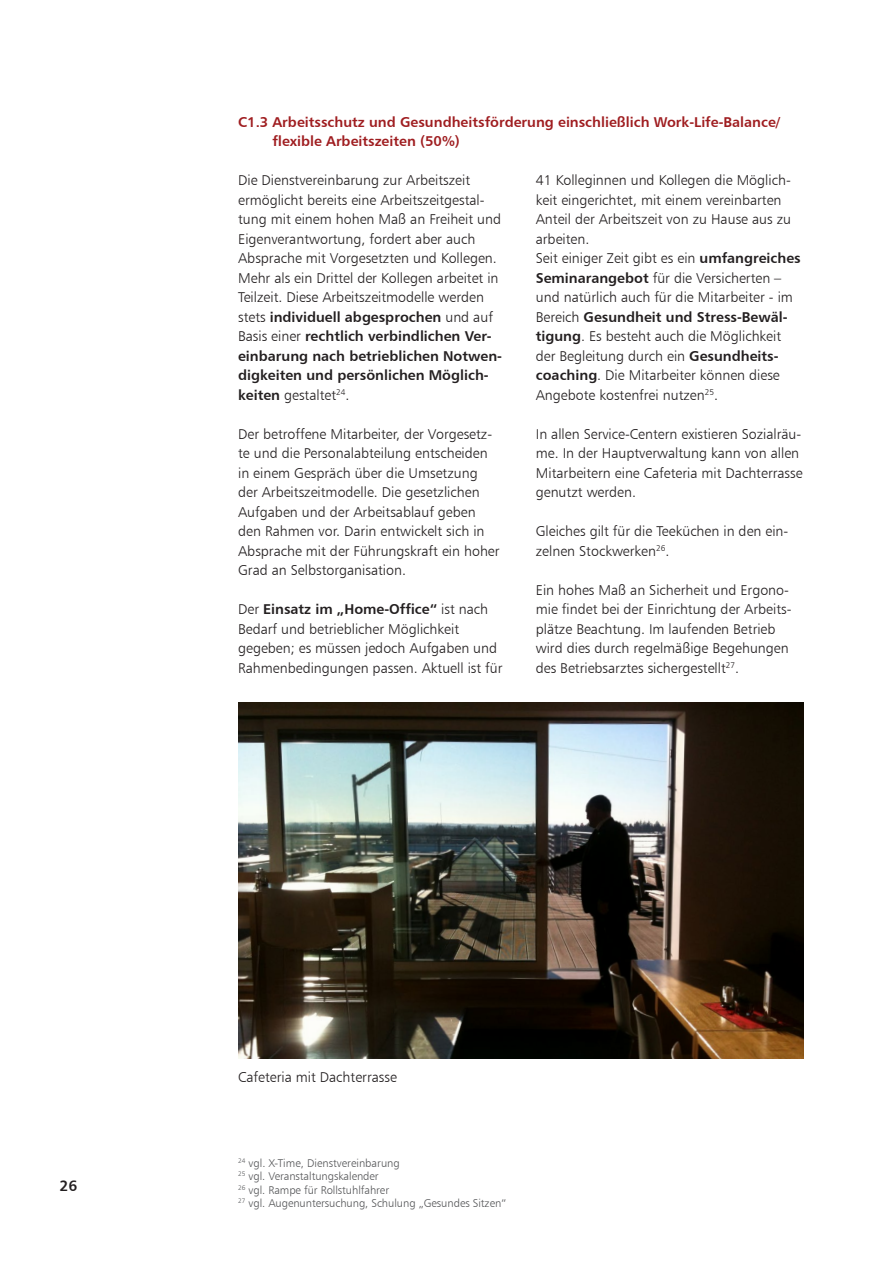
<style>
.page{position:relative;width:893px;height:1263px;background:#fff}
.page>*{position:absolute;margin:0;border:0;box-sizing:border-box;transform-origin:0 0}
.t1{font:15px "Humanist 777 BT Bold B";color:#231f20}
.t2{font:14.25px/19.5px "Humanist 777 BT Light B";color:#231f20}
.t3{font:14.25px/19.5px "Humanist 777 BT Bold B";color:#231f20}
.t4{font:14.25px/19.5px "Humanist 777 BT Bold B";color:#9f1d20}
.t5{font:11.25px/13.5px "Humanist 777 BT Light B";letter-spacing:-.005em;color:#57585a}
.s1{font-family:"Humanist 777 BT Light B"}
.s2{font-family:"Humanist 777 BT Bold B"}
</style>
<div class="page">
<img style="left:238px;top:703px;width:566px;height:356px">
<p class="t1" style="left:60px;top:1179px;width:19px">26</p>
<p class="t4" style="left:273px;top:113px;width:509px;text-indent:-34px">C1.3 Arbeitsschutz und Gesundheitsförderung einschließlich Work-Life-Balance/ flexible Arbeitszeiten (50%)</p>
<p class="t2" style="left:238px;top:172px;width:264px">Die Dienstvereinbarung zur Arbeitszeit ermöglicht bereits eine Arbeitszeitgestal&shy;tung mit einem hohen Maß an Freiheit und Eigenverantwortung, fordert aber auch Absprache mit Vorgesetzten und Kollegen.<br>Mehr als ein Drittel der Kollegen arbeitet in Teilzeit. Diese Arbeitszeitmodelle werden</p>
<p class="t3" style="left:238px;top:308px;width:265px"><span class="s1">stets</span> individuell abgesprochen <span class="s1">und auf Basis einer</span> rechtlich verbindlichen Ver&shy;einbarung nach betrieblichen Notwen&shy;digkeiten und persönlichen Möglich-</p>
<p class="t2" style="left:238px;top:386px;width:113px"><span class="s2">keiten</span> gestaltet<sup>24</sup>.</p>
<p class="t2" style="left:238px;top:425px;width:263px">Der betroffene Mitarbeiter, der Vorgesetz&shy;te und die Personalabteilung entscheiden in einem Gespräch über die Umsetzung der Arbeitszeitmodelle. Die gesetzlichen Aufgaben und der Arbeitsablauf geben den Rahmen vor. Darin entwickelt sich in Absprache mit der Führungskraft ein hoher Grad an Selbstorganisation.</p>
<p class="t3" style="left:238px;top:599px;width:251px"><span class="s1">Der</span> Einsatz im „Home-Office“ <span class="s1">ist nach</span></p>
<p class="t2" style="left:238px;top:620px;width:266px">Bedarf und betrieblicher Möglichkeit gegeben; es müssen jedoch Aufgaben und<br>Rahmenbedingungen passen. Aktuell ist für</p>
<p class="t2" style="left:536px;top:172px;width:266px">41 Kolleginnen und Kollegen die Möglich&shy;keit eingerichtet, mit einem vereinbarten Anteil der Arbeitszeit von zu Hause aus zu arbeiten.<br>Seit einiger Zeit gibt es ein <span class="s2">umfangreiches Seminarangebot</span> für die Versicherten – und natürlich auch für die Mitarbeiter - im</p>
<p class="t3" style="left:536px;top:308px;width:253px"><span class="s1">Bereich</span> Gesundheit und Stress-Bewäl-</p>
<p class="t2" style="left:536px;top:328px;width:247px"><span class="s2">tigung</span>. Es besteht auch die Möglichkeit der Begleitung durch ein <span class="s2">Gesundheits&shy;coaching</span>. Die Mitarbeiter können diese Angebote kostenfrei nutzen<sup>25</sup>.</p>
<p class="t2" style="left:536px;top:425px;width:268px">In allen Service-Centern existieren Sozialräu&shy;me. In der Hauptverwaltung kann von allen Mitarbeitern eine Cafeteria mit Dachterrasse genutzt werden.</p>
<p class="t2" style="left:536px;top:523px;width:254px">Gleiches gilt für die Teeküchen in den ein&shy;zelnen Stockwerken<sup>26</sup>.</p>
<p class="t2" style="left:536px;top:581px;width:257px">Ein hohes Maß an Sicherheit und Ergono&shy;mie findet bei der Einrichtung der Arbeits&shy;plätze Beachtung. Im laufenden Betrieb wird dies durch regelmäßige Begehungen des Betriebsarztes sichergestellt<sup>27</sup>.</p>
<p class="t2" style="left:238px;top:1069px;width:160px">Cafeteria mit Dachterrasse</p>
<p class="t5" style="left:238px;top:1157px;width:270px"><sup>24</sup> vgl. X-Time, Dienstvereinbarung<br><sup>25</sup> vgl. Veranstaltungskalender<br><sup>26</sup> vgl. Rampe für Rollstuhlfahrer<br><sup>27</sup> vgl. Augenuntersuchung, Schulung „Gesundes Sitzen“</p>
</div>
